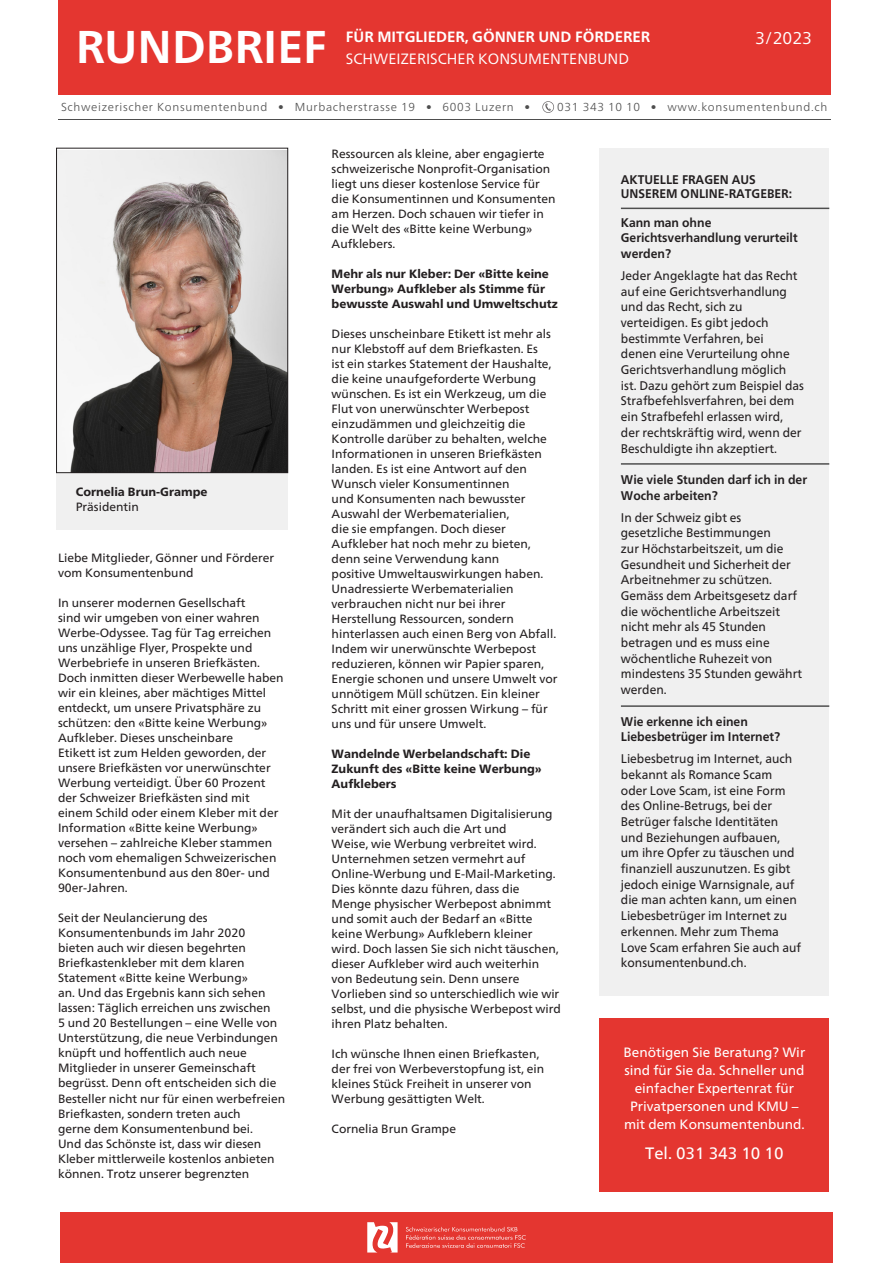
<style>
.page{position:relative;width:893px;height:1263px;background:#fff}
.page>*{position:absolute;margin:0;border:0;box-sizing:border-box;transform-origin:0 0}
.t1{font:700 45.9px "Frutiger Neue LT";color:#fff}
.t2{font:17.1px "Frutiger Neue LT";color:#fff}
.No_Spacing{font:16.5px "Frutiger Neue LT";color:#fff}
.t3{font:700 14.85px "Frutiger Neue LT";color:#fff}
.t4{font:14.85px "Frutiger Neue LT";color:#fff}
.No_Spacing-2{font:13.5px/18px "Frutiger Neue LT";color:#fff;text-align:center}
.No_Spacing-3{font:12.6px/15.8px "Frutiger Neue LT";color:#231f20;scale:.96 1}
.No_Spacing-4{font:700 12.6px/15.8px "Frutiger Neue LT";color:#231f20;scale:.96 1}
.No_Spacing-5{font:12px/15px "Frutiger Neue LT";color:#231f20}
.No_Spacing-6{font:800 12px/15px "Frutiger Neue LT";color:#231f20}
.No_Spacing-7{font:300 11.55px "Frutiger Neue LT";letter-spacing:.06em;color:#4e4e4e}
</style>
<div class="page">
<div style="left:58px;top:0;width:772px;height:95px;background:#e43630"></div>
<hr style="left:58px;top:119px;width:772px;height:1px;background:#4e4e4e">
<div style="left:57px;top:473px;width:231px;height:57px;background:#f0f0f0"></div>
<img style="left:58px;top:150px;width:228px;height:321px">
<div style="left:56px;top:148px;width:232px;height:325px;border:1px solid #231f20"></div>
<div style="left:600px;top:148px;width:229px;height:848px;background:#f0f0f0"></div>
<div style="left:600px;top:1019px;width:229px;height:173px;background:#e43630"></div>
<hr style="left:621px;top:208px;width:208px;height:1px;background:#4e4e4e">
<hr style="left:621px;top:463px;width:208px;height:2px;background:#4e4e4e">
<hr style="left:621px;top:705px;width:208px;height:2px;background:#4e4e4e">
<svg style="left:542px;top:101px;width:12px;height:12px"></svg>
<div style="left:60px;top:1212px;width:773px;height:51px;background:#e43630"></div>
<svg style="left:406px;top:1227px;width:120px;height:21px"></svg>
<svg style="left:367px;top:1222px;width:31px;height:30px"></svg>
<p class="t1" style="left:76px;top:20px;width:252px">RUNDBRIEF</p>
<p class="t3" style="left:346px;top:28px;width:305px">FÜR MITGLIEDER, GÖNNER UND FÖRDERER</p>
<p class="t4" style="left:346px;top:50px;width:285px">SCHWEIZERISCHER KONSUMENTENBUND</p>
<p class="t2" style="left:755px;top:28px;width:59px">3/2023</p>
<p class="No_Spacing-7" style="left:61px;top:100px;width:471px">Schweizerischer Konsumentenbund • Murbacherstrasse 19 • 6003 Luzern •</p>
<p class="No_Spacing-7" style="left:557px;top:100px;width:272px">031 343 10 10 • www.konsumentenbund.ch</p>
<p class="No_Spacing-6" style="left:76px;top:485px;width:133px">Cornelia Brun-Grampe</p>
<p class="No_Spacing-5" style="left:76px;top:499px;width:65px">Präsidentin</p>
<p class="No_Spacing-5" style="left:58px;top:551px;width:218px">Liebe Mitglieder, Gönner und Förderer vom Konsumentenbund</p>
<p class="No_Spacing-5" style="left:58px;top:596px;width:227px">In unserer modernen Gesellschaft<br>sind wir umgeben von einer wahren Werbe-Odyssee. Tag für Tag erreichen uns unzählige Flyer, Prospekte und Werbebriefe in unseren Briefkästen.<br>Doch inmitten dieser Werbewelle haben wir ein kleines, aber mächtiges Mittel entdeckt, um unsere Privatsphäre zu schützen: den «Bitte keine Werbung» Aufkleber. Dieses unscheinbare<br>Etikett ist zum Helden geworden, der unsere Briefkästen vor unerwünschter Werbung verteidigt. Über 60 Prozent der Schweizer Briefkästen sind mit einem Schild oder einem Kleber mit der Information «Bitte keine Werbung» versehen – zahlreiche Kleber stammen noch vom ehemaligen Schweizerischen Konsumentenbund aus den 80er- und 90er-Jahren.</p>
<p class="No_Spacing-5" style="left:58px;top:911px;width:229px">Seit der Neulancierung des Konsumentenbunds im Jahr 2020<br>bieten auch wir diesen begehrten Briefkastenkleber mit dem klaren Statement «Bitte keine Werbung»<br>an. Und das Ergebnis kann sich sehen lassen: Täglich erreichen uns zwischen<br>5 und 20 Bestellungen – eine Welle von Unterstützung, die neue Verbindungen knüpft und hoffentlich auch neue Mitglieder in unserer Gemeinschaft begrüsst. Denn oft entscheiden sich die Besteller nicht nur für einen werbefreien Briefkasten, sondern treten auch<br>gerne dem Konsumentenbund bei.<br>Und das Schönste ist, dass wir diesen Kleber mittlerweile kostenlos anbieten können. Trotz unserer begrenzten</p>
<p class="No_Spacing-5" style="left:332px;top:146px;width:225px">Ressourcen als kleine, aber engagierte schweizerische Nonprofit-Organisation liegt uns dieser kostenlose Service für die Konsumentinnen und Konsumenten am Herzen. Doch schauen wir tiefer in die Welt des «Bitte keine Werbung» Aufklebers.</p>
<p class="No_Spacing-6" style="left:332px;top:266px;width:228px">Mehr als nur Kleber: Der «Bitte keine<br>Werbung» Aufkleber als Stimme für bewusste Auswahl und Umweltschutz</p>
<p class="No_Spacing-5" style="left:332px;top:326px;width:227px">Dieses unscheinbare Etikett ist mehr als nur Klebstoff auf dem Briefkasten. Es<br>ist ein starkes Statement der Haushalte, die keine unaufgeforderte Werbung wünschen. Es ist ein Werkzeug, um die Flut von unerwünschter Werbepost einzudämmen und gleichzeitig die Kontrolle darüber zu behalten, welche Informationen in unseren Briefkästen landen. Es ist eine Antwort auf den Wunsch vieler Konsumentinnen<br>und Konsumenten nach bewusster Auswahl der Werbematerialien,<br>die sie empfangen. Doch dieser Aufkleber hat noch mehr zu bieten, denn seine Verwendung kann<br>positive Umweltauswirkungen haben.<br>Unadressierte Werbematerialien verbrauchen nicht nur bei ihrer Herstellung Ressourcen, sondern hinterlassen auch einen Berg von Abfall.<br>Indem wir unerwünschte Werbepost reduzieren, können wir Papier sparen, Energie schonen und unsere Umwelt vor unnötigem Müll schützen. Ein kleiner Schritt mit einer grossen Wirkung – für uns und für unsere Umwelt.</p>
<p class="No_Spacing-6" style="left:332px;top:746px;width:212px">Wandelnde Werbelandschaft: Die<br>Zukunft des «Bitte keine Werbung»<br>Aufklebers</p>
<p class="No_Spacing-5" style="left:332px;top:806px;width:231px">Mit der unaufhaltsamen Digitalisierung verändert sich auch die Art und<br>Weise, wie Werbung verbreitet wird.<br>Unternehmen setzen vermehrt auf Online-Werbung und E-Mail-Marketing.<br>Dies könnte dazu führen, dass die Menge physischer Werbepost abnimmt und somit auch der Bedarf an «Bitte keine Werbung» Aufklebern kleiner wird. Doch lassen Sie sich nicht täuschen, dieser Aufkleber wird auch weiterhin von Bedeutung sein. Denn unsere Vorlieben sind so unterschiedlich wie wir selbst, und die physische Werbepost wird ihren Platz behalten.</p>
<p class="No_Spacing-5" style="left:332px;top:1046px;width:214px">Ich wünsche Ihnen einen Briefkasten, der frei von Werbeverstopfung ist, ein kleines Stück Freiheit in unserer von Werbung gesättigten Welt.</p>
<p class="No_Spacing-5" style="left:332px;top:1121px;width:126px">Cornelia Brun Grampe</p>
<p class="No_Spacing-4" style="left:621px;top:172px;width:180px;line-height:14.7px">AKTUELLE FRAGEN AUS<br>UNSEREM ONLINE-RATGEBER:</p>
<p class="No_Spacing-4" style="left:621px;top:214px;width:186px">Kann man ohne<br>Gerichtsverhandlung verurteilt werden?</p>
<p class="No_Spacing-3" style="left:621px;top:268px;width:192px">Jeder Angeklagte hat das Recht auf eine Gerichtsverhandlung und das Recht, sich zu verteidigen. Es gibt jedoch bestimmte Verfahren, bei<br>denen eine Verurteilung ohne<br>Gerichtsverhandlung möglich ist. Dazu gehört zum Beispiel das<br>Strafbefehlsverfahren, bei dem ein Strafbefehl erlassen wird, der rechtskräftig wird, wenn der<br>Beschuldigte ihn akzeptiert.</p>
<p class="No_Spacing-4" style="left:621px;top:472px;width:195px">Wie viele Stunden darf ich in der<br>Woche arbeiten?</p>
<p class="No_Spacing-3" style="left:621px;top:509px;width:190px">In der Schweiz gibt es gesetzliche Bestimmungen<br>zur Höchstarbeitszeit, um die<br>Gesundheit und Sicherheit der<br>Arbeitnehmer zu schützen.<br>Gemäss dem Arbeitsgesetz darf die wöchentliche Arbeitszeit nicht mehr als 45 Stunden betragen und es muss eine wöchentliche Ruhezeit von mindestens 35 Stunden gewährt werden.</p>
<p class="No_Spacing-4" style="left:621px;top:713px;width:167px">Wie erkenne ich einen<br>Liebesbetrüger im Internet?</p>
<p class="No_Spacing-3" style="left:621px;top:751px;width:189px">Liebesbetrug im Internet, auch bekannt als Romance Scam oder Love Scam, ist eine Form des Online-Betrugs, bei der<br>Betrüger falsche Identitäten und Beziehungen aufbauen, um ihre Opfer zu täuschen und finanziell auszunutzen. Es gibt jedoch einige Warnsignale, auf die man achten kann, um einen<br>Liebesbetrüger im Internet zu erkennen. Mehr zum Thema<br>Love Scam erfahren Sie auch auf konsumentenbund.ch.</p>
<p class="No_Spacing-2" style="left:624px;top:1043px;width:183px">Benötigen Sie Beratung? Wir sind für Sie da. Schneller und einfacher Expertenrat für<br>Privatpersonen und KMU – mit dem Konsumentenbund.</p>
<p class="No_Spacing" style="left:645px;top:1143px;width:140px">Tel. 031 343 10 10</p>
</div>
